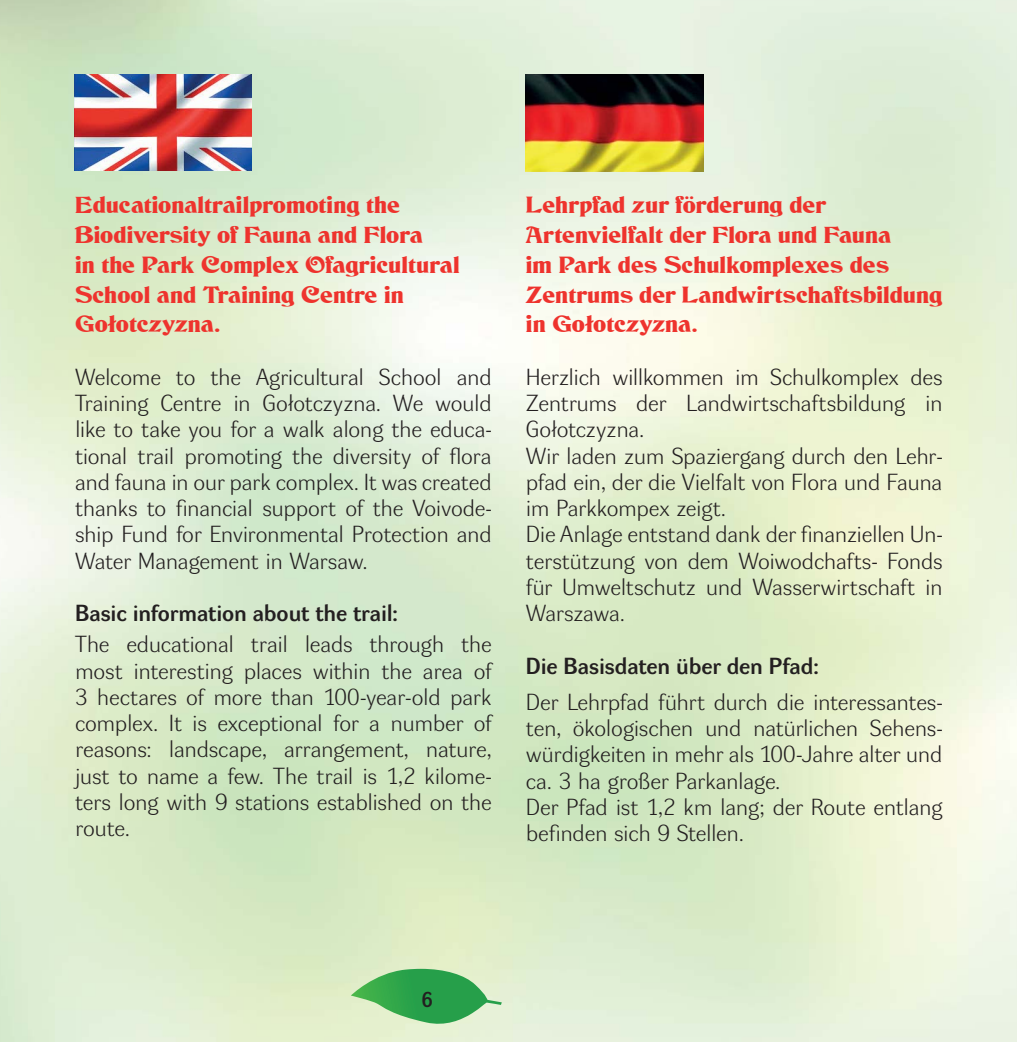
<style>
.page{position:relative;width:1017px;height:1042px;background:#fff}
.page>*{position:absolute;margin:0;border:0;box-sizing:border-box;transform-origin:0 0}
.t1{font:22.75px/26.2px "Dyna Grotesk L";letter-spacing:-.015em;color:#231f20;text-align:justify;scale:1.1 1}
.t2{font:22.75px/29.8px "EFN Werset";color:#ee332d;scale:1.1 1}
.t3{font:700 22.75px "Dyna Grotesk L";color:#231f20;scale:1.1 1}
.t4{font:700 21px "Dyna Grotesk L";color:#231f20}
</style>
<div class="page">
<img style="left:0;top:0;width:1017px;height:1042px">
<svg style="left:351px;top:969px;width:151px;height:55px;background:#74c07e"></svg>
<img style="left:74px;top:74px;width:178px;height:97px">
<img style="left:526px;top:74px;width:178px;height:97px">
<p class="t2" style="left:75px;top:190px;width:351px">Educationaltrailpromoting the<br>Biodiversity of Fauna and Flora<br>in the Park Complex Ofagricultural<br>School and Training Centre in<br>Gołotczyzna.</p>
<p class="t1" style="left:75px;top:366px;width:380px">Welcome to the Agricultural School and Training Centre in Gołotczyzna. We would like to take you for a walk along the educa&shy;tional trail promoting the diversity of flora and fauna in our park complex. It was created thanks to financial support of the Voivode&shy;ship Fund for Environmental Protection and Water Management in Warsaw.</p>
<p class="t3" style="left:75px;top:604px;width:295px">Basic information about the trail:</p>
<p class="t1" style="left:75px;top:633px;width:380px">The educational trail leads through the most interesting places within the area of 3 hectares of more than 100-year-old park complex. It is exceptional for a number of reasons: landscape, arrangement, nature, just to name a few. The trail is 1,2 kilome&shy;ters long with 9 stations established on the route.</p>
<p class="t2" style="left:526px;top:190px;width:380px">Lehrpfad zur förderung der<br>Artenvielfalt der Flora und Fauna<br>im Park des Schulkomplexes des<br>Zentrums der Landwirtschaftsbildung in Gołotczyzna.</p>
<p class="t1" style="left:526px;top:366px;width:380px;text-align:left">Herzlich willkommen im Schulkomplex des Zentrums der Landwirtschaftsbildung in Gołotczyzna.<br>Wir laden zum Spaziergang durch den Lehr&shy;pfad ein, der die Vielfalt von Flora und Fauna im Parkkompex zeigt.<br>Die Anlage entstand dank der finanziellen Un&shy;terstützung von dem Woiwodchafts- Fonds für Umweltschutz und Wasserwirtschaft in Warszawa.</p>
<p class="t3" style="left:526px;top:656px;width:268px">Die Basisdaten über den Pfad:</p>
<p class="t1" style="left:526px;top:691px;width:380px;text-align:left">Der Lehrpfad führt durch die interessantes&shy;ten, ökologischen und natürlichen Sehens&shy;würdigkeiten in mehr als 100-Jahre alter und ca. 3 ha großer Parkanlage.<br>Der Pfad ist 1,2 km lang; der Route entlang befinden sich 9 Stellen.</p>
<p class="t4" style="left:422px;top:991px;width:12px">6</p>
</div>
